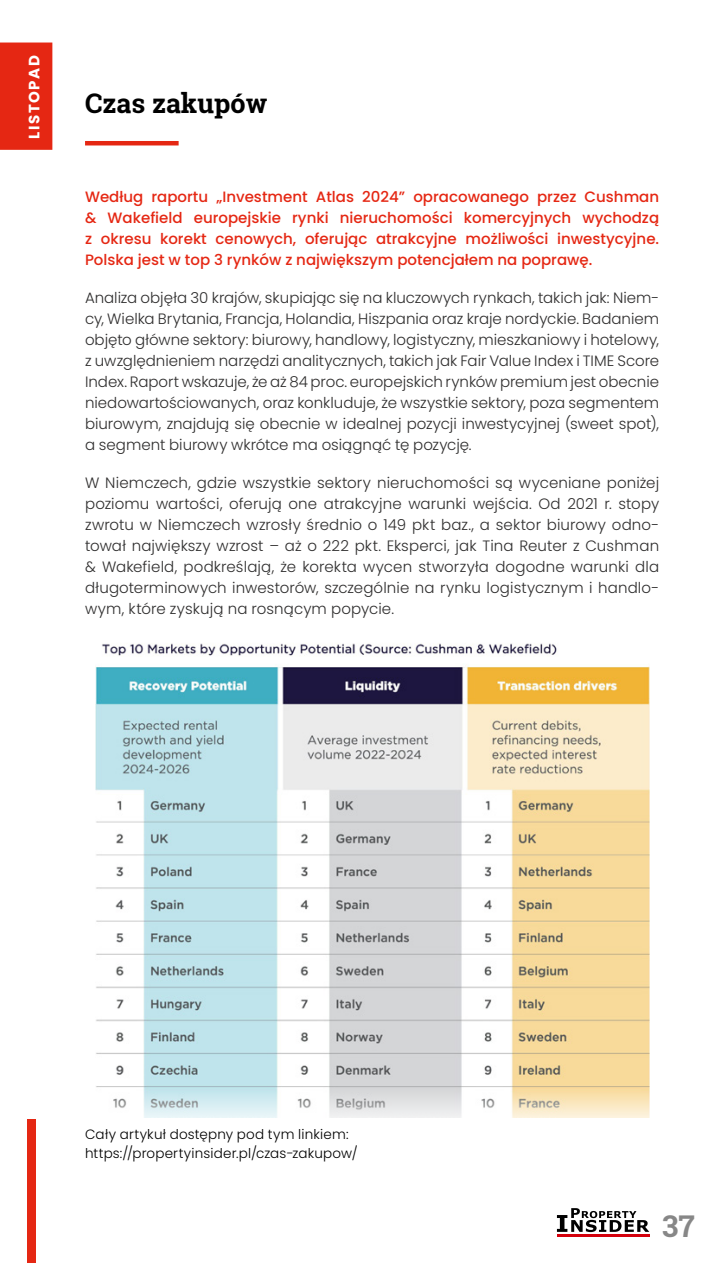
<style>
.page{position:relative;width:723px;height:1263px;background:#fff}
.page>*{position:absolute;margin:0;border:0;box-sizing:border-box;transform-origin:0 0}
.t1{font:700 30px "Roboto Slab";color:#878787}
.t2{font:700 27px "Roboto Slab";color:#000}
.t3{font:300 15px/21px "Poppins";color:#2f2e2e;text-align:justify}
.t4{font:500 15px/21px "Poppins";color:#e52713;text-align:justify}
.t5{font:700 15px "Poppins";letter-spacing:.1em;color:#fff}
.t6{font:300 13.5px/19.5px "Poppins";letter-spacing:.015em;color:#000}
</style>
<div class="page">
<div style="left:0;top:43px;width:52px;height:107px;background:#e52713"></div>
<hr style="left:85px;top:141px;width:94px;height:4px;background:#e52713">
<img style="left:95px;top:643px;width:554px;height:444px">
<svg style="left:113px;top:1087px;width:537px;height:31px"></svg>
<svg style="left:557px;top:1208px;width:92px;height:24px"></svg>
<hr style="left:557px;top:1234px;width:92px;height:3px;background:#d4000c">
<div style="left:28px;top:1119px;width:8px;height:144px;background:#e52713"></div>
<p class="t5" style="left:25px;top:139px;width:85px;rotate:-90deg">LISTOPAD</p>
<h2 class="t2" style="left:85px;top:85px;width:184px">Czas zakupów</h2>
<p class="t4" style="left:85px;top:186px;width:576px">Według raportu „Investment Atlas 2024” opracowanego przez Cushman &amp; Wakefield europejskie rynki nieruchomości komercyjnych wychodzą z okresu korekt cenowych, oferując atrakcyjne możliwości inwestycyjne.<br>Polska jest w top 3 rynków z największym potencjałem na poprawę.</p>
<p class="t3" style="left:85px;top:287px;width:576px">Analiza objęła 30 krajów, skupiając się na kluczowych rynkach, takich jak: Niem&shy;cy, Wielka Brytania, Francja, Holandia, Hiszpania oraz kraje nordyckie. Badaniem objęto główne sektory: biurowy, handlowy, logistyczny, mieszkaniowy i hotelowy, z uwzględnieniem narzędzi analitycznych, takich jak Fair Value Index i TIME Score Index. Raport wskazuje, że aż 84 proc. europejskich rynków premium jest obecnie niedowartościowanych, oraz konkluduje, że wszystkie sektory, poza segmentem biurowym, znajdują się obecnie w idealnej pozycji inwestycyjnej (sweet spot), a segment biurowy wkrótce ma osiągnąć tę pozycję.</p>
<p class="t3" style="left:85px;top:472px;width:576px">W Niemczech, gdzie wszystkie sektory nieruchomości są wyceniane poniżej poziomu wartości, oferują one atrakcyjne warunki wejścia. Od 2021 r. stopy zwrotu w Niemczech wzrosły średnio o 149 pkt baz., a sektor biurowy odno&shy;tował największy wzrost – aż o 222 pkt. Eksperci, jak Tina Reuter z Cushman &amp; Wakefield, podkreślają, że korekta wycen stworzyła dogodne warunki dla długoterminowych inwestorów, szczególnie na rynku logistycznym i handlo&shy;wym, które zyskują na rosnącym popycie.</p>
<p class="t6" style="left:85px;top:1124px;width:274px">Cały artykuł dostępny pod tym linkiem: https://propertyinsider.pl/czas-zakupow/</p>
<h1 class="t1" style="left:662px;top:1206px;width:34px">37</h1>
</div>
